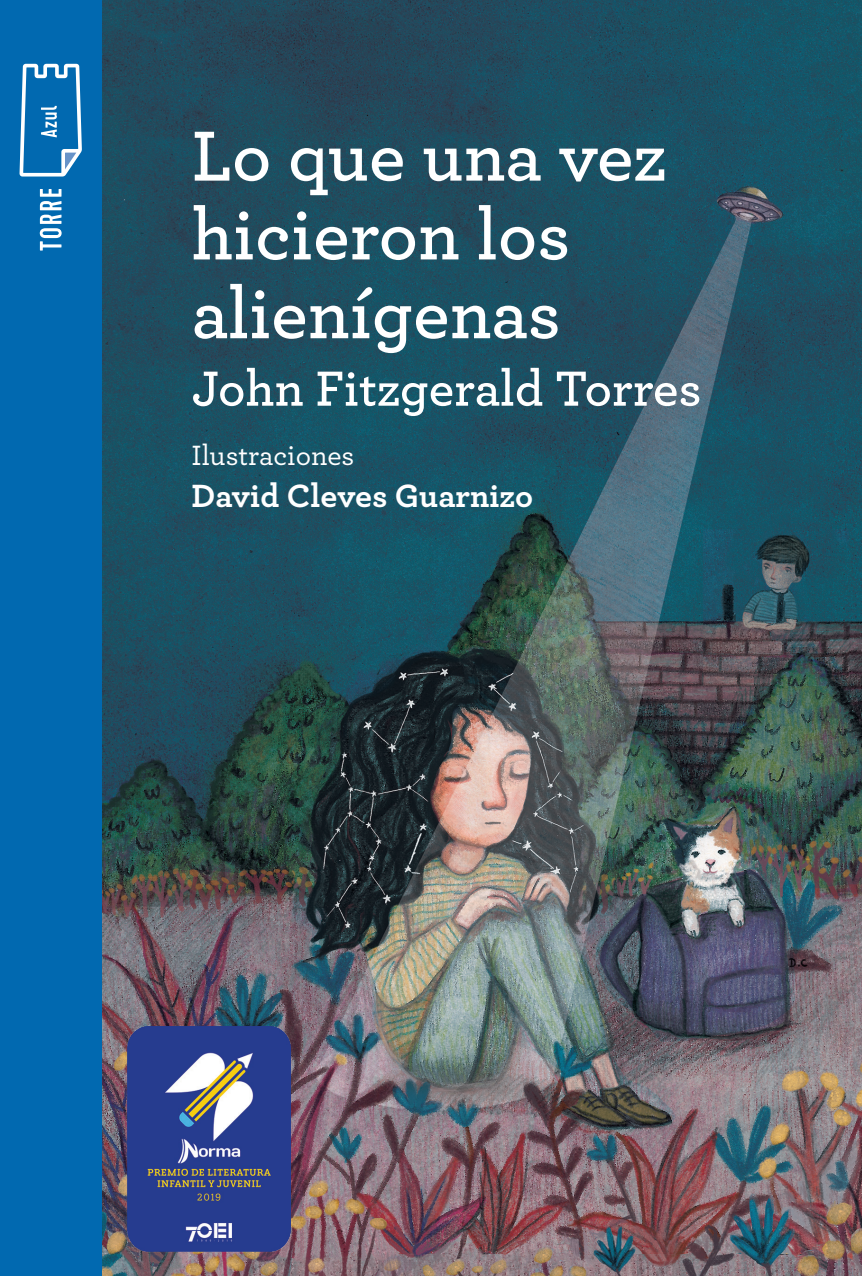
<style>
.page{position:relative;width:862px;height:1276px;background:#fff}
.page>*{position:absolute;margin:0;border:0;box-sizing:border-box;transform-origin:0 0}
.t1{font:600 74.25px/78.8px "Archer";color:#fff}
.t2{font:600 51.75px "Archer";color:#fff}
.t3{font:700 33.75px "Archer";color:#fff}
.t4{font:500 29.25px "Archer";color:#fff}
</style>
<div class="page">
<img style="left:102px;top:0;width:759px;height:1276px">
<div style="left:0;top:0;width:102px;height:1276px;background:#0169b0"></div>
<svg style="left:40px;top:189px;width:22px;height:61px"></svg>
<svg style="left:20px;top:64px;width:62px;height:112px"></svg>
<img style="left:124px;top:1026px;width:167px;height:227px">
<p class="t1" style="left:191px;top:112px;width:476px">Lo que una vez hicieron los alienígenas</p>
<p class="t2" style="left:191px;top:350px;width:511px">John Fitzgerald Torres</p>
<p class="t4" style="left:191px;top:434px;width:164px">Ilustraciones</p>
<p class="t3" style="left:191px;top:469px;width:343px">David Cleves Guarnizo</p>
</div>
